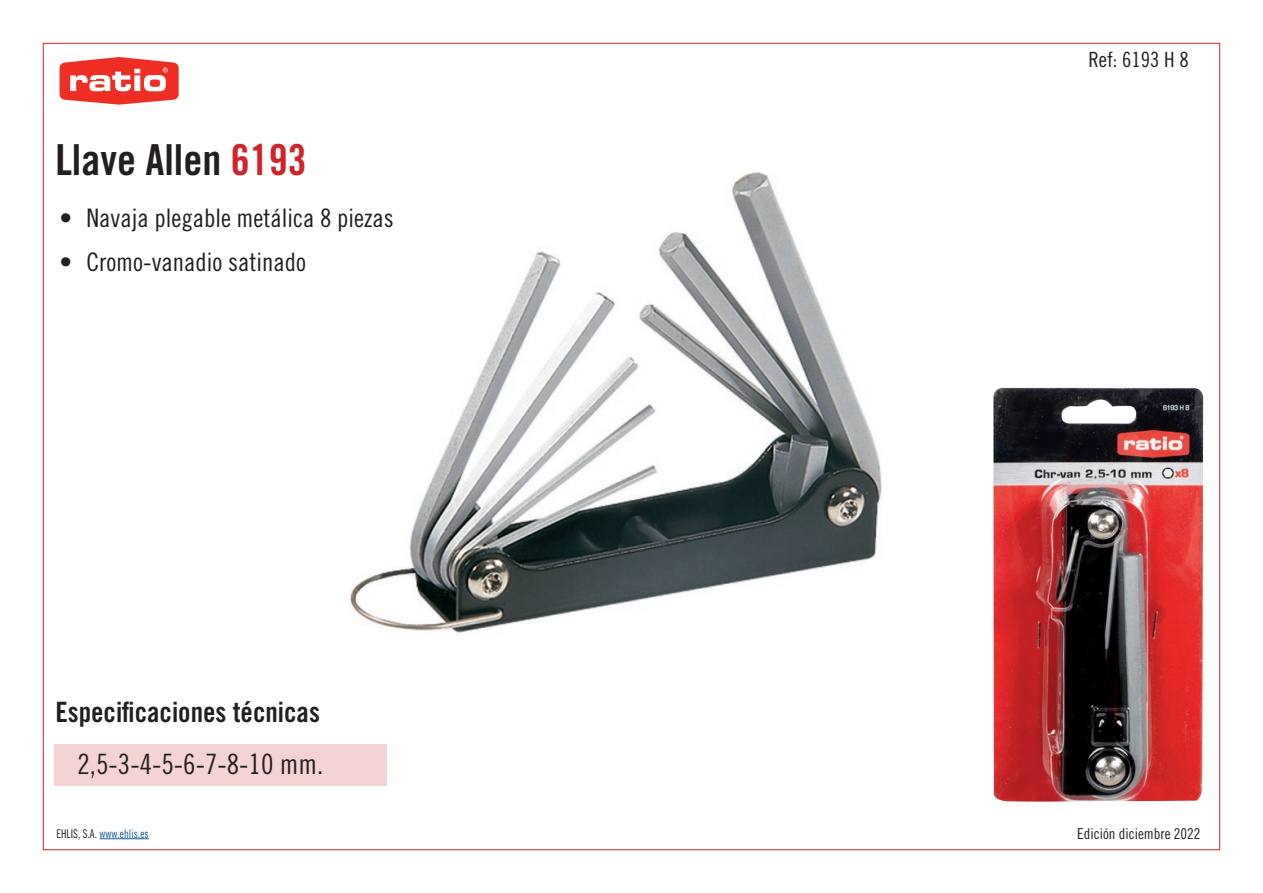
<style>
.page{position:relative;width:1263px;height:893px;background:#fff}
.page>*{position:absolute;margin:0;border:0;box-sizing:border-box;transform-origin:0 0}
.t1{font:42.75px "Trade Gothic LT Std Bd Cn 20";color:#231f20}
.t2{font:28.05px "Trade Gothic LT Std Bd Cn 20";color:#231f20}
.t3{font:28.05px "Trade Gothic LT Std Cn 18";color:#231f20}
.t4{font:25.5px "Trade Gothic LT Std Cn 18";color:#231f20}
.t5{font:21px "Trade Gothic LT Std Cn 18";color:#231f20}
.t6{font:15px "Trade Gothic LT Std Cn 18";color:#231f20}
.t7{font:12px "Trade Gothic LT Std Cn 18";color:#175d9e;scale:.9 1}
.s1{color:#d1232a}
.s2{color:#231f20}
</style>
<div class="page">
<img style="left:350px;top:172px;width:532px;height:462px">
<div style="left:54px;top:744px;width:333px;height:42px;background:#f5d3d5"></div>
<svg style="left:60px;top:57px;width:119px;height:48px"></svg>
<hr style="left:100px;top:838px;width:49px;height:1px;background:#175d9e">
<img style="left:993px;top:387px;width:210px;height:415px">
<h1 class="t1" style="left:55px;top:134px;width:253px">Llave Allen <span class="s1">6193</span></h1>
<p class="t4" style="left:60px;top:203px;width:336px">• Navaja plegable metálica 8 piezas</p>
<p class="t4" style="left:60px;top:247px;width:248px">• Cromo-vanadio satinado</p>
<p class="t2" style="left:55px;top:695px;width:266px">Especificaciones técnicas</p>
<p class="t3" style="left:77px;top:748px;width:247px">2,5-3-4-5-6-7-8-10 mm.</p>
<p class="t5" style="left:1088px;top:47px;width:102px">Ref: 6193 H 8</p>
<p class="t7" style="left:56px;top:826px;width:104px"><span class="s2">EHLIS, S.A.</span> www.ehlis.es</p>
<p class="t6" style="left:1077px;top:824px;width:125px">Edición diciembre 2022</p>
</div>
